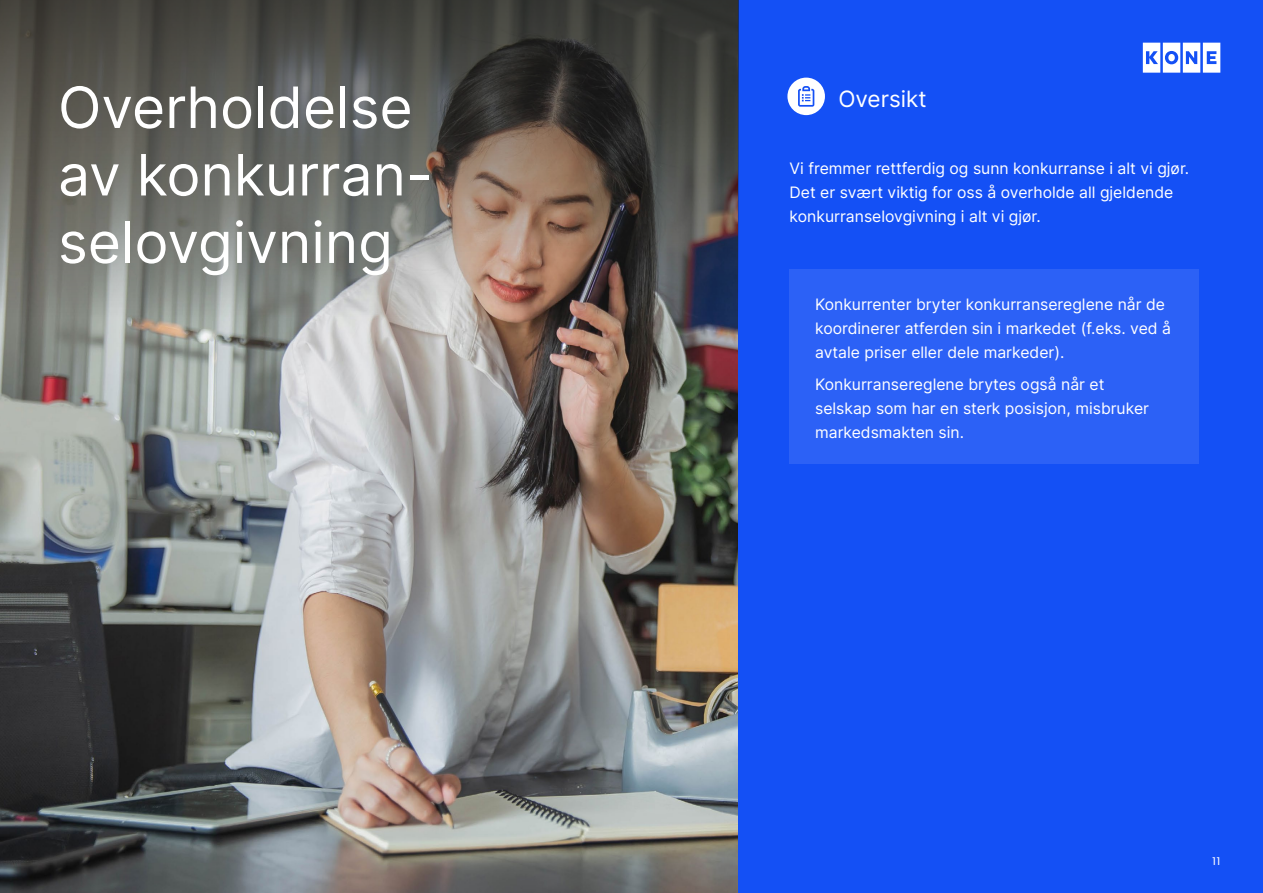
<style>
.page{position:relative;width:1263px;height:893px;background:#fff}
.page>*{position:absolute;margin:0;border:0;box-sizing:border-box;transform-origin:0 0}
.t1{font:57px/67.5px "Inter";color:#fff}
.t2{font:22.5px "Inter";color:#fff}
.t3{font:15.75px/24px "Inter";color:#fff}
.t4{font:12px "KONE Information";color:#fff}
</style>
<div class="page">
<img style="left:0;top:319px;width:738px;height:574px">
<div style="left:738px;top:0;width:525px;height:893px;background:#1450f5"></div>
<svg style="left:0;top:0;width:738px;height:319px;background:#625f5a"></svg>
<svg style="left:1143px;top:43px;width:77px;height:30px"></svg>
<div style="left:787px;top:78px;width:38px;height:37px;background:#fff;border-radius:50%"></div>
<svg style="left:798px;top:86px;width:16px;height:21px"></svg>
<div style="left:790px;top:269px;width:409px;height:195px;background:#2c61f6"></div>
<h1 class="t1" style="left:58px;top:72px;width:376px">Overholdelse av konkurran&shy;selovgivning</h1>
<h2 class="t2" style="left:838px;top:83px;width:90px">Oversikt</h2>
<p class="t3" style="left:815px;top:291px;width:357px">Konkurrenter bryter konkurransereglene når de koordinerer atferden sin i markedet (f.eks. ved å avtale priser eller dele markeder).</p>
<p class="t3" style="left:815px;top:372px;width:335px">Konkurransereglene brytes også når et selskap som har en sterk posisjon, misbruker markedsmakten sin.</p>
<p class="t3" style="left:790px;top:156px;width:401px">Vi fremmer rettferdig og sunn konkurranse i alt vi gjør.<br>Det er svært viktig for oss å overholde all gjeldende konkurranselovgivning i alt vi gjør.</p>
<p class="t4" style="left:1212px;top:853px;width:10px">11</p>
</div>
